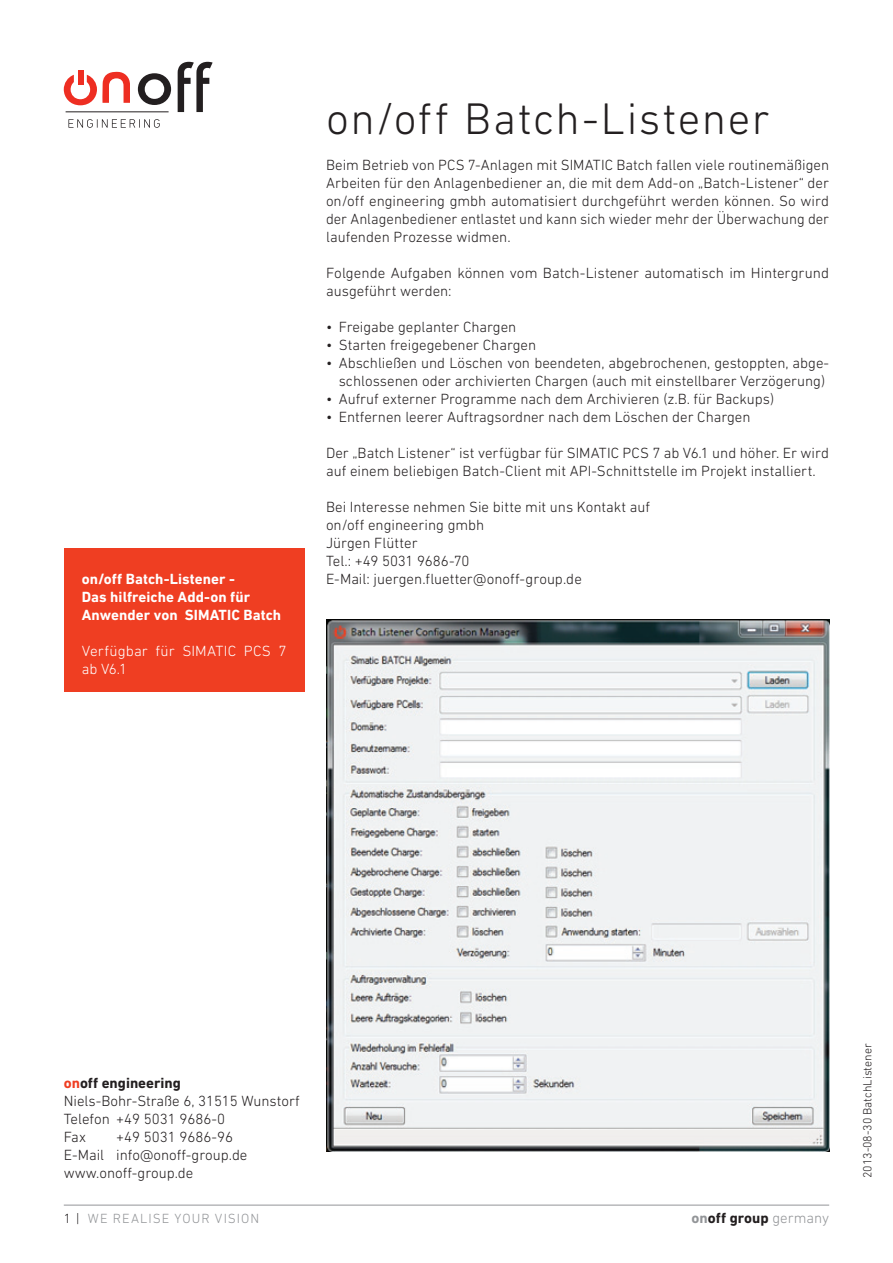
<style>
.page{position:relative;width:893px;height:1263px;background:#fff}
.page>*{position:absolute;margin:0;border:0;box-sizing:border-box;transform-origin:0 0}
.t1{font:300 45px "DIN Next LT Pro";letter-spacing:.03em;color:#231f20}
.t2{font:300 15px/18px "DIN Next LT Pro";color:#231f20}
.t3{font:700 15px/18px "DIN Next LT Pro";letter-spacing:.005em;color:#fff}
.t4{font:300 15px/18px "DIN Next LT Pro";letter-spacing:.005em;color:#fff}
.t5{font:700 15px "DIN Next LT Pro";letter-spacing:.005em;color:#231f20}
.t6{font:300 13.5px "DIN Next LT Pro";letter-spacing:.075em;color:#939598}
.t7{font:300 12px "DIN Next LT Pro";color:#231f20}
.s1{font-weight:700;color:#ef3e22}
.s2{font-weight:700}
.s3{color:#231f20}
.s4{color:#939598}
.s5{font-weight:300;color:#939598}
</style>
<div class="page">
<div style="left:78px;top:71px;width:5px;height:14px;background:#ee2e22"></div>
<svg style="left:178px;top:62px;width:35px;height:50px"></svg>
<svg style="left:64px;top:72px;width:66px;height:33px"></svg>
<svg style="left:138px;top:73px;width:33px;height:32px"></svg>
<hr style="left:66px;top:112px;width:103px;height:1px;background:#231f20">
<svg style="left:68px;top:119px;width:92px;height:9px"></svg>
<img style="left:326px;top:620px;width:503px;height:531px">
<hr style="left:64px;top:1205px;width:765px;height:1px;background:#939598">
<div style="left:64px;top:549px;width:241px;height:143px;background:#ef3e22"></div>
<p class="t3" style="left:82px;top:570px;width:201px">on/off Batch-Listener -<br>Das hilfreiche Add-on für<br>Anwender von SIMATIC Batch</p>
<p class="t4" style="left:82px;top:642px;width:206px">Verfügbar für SIMATIC PCS 7 ab V6.1</p>
<h1 class="t1" style="left:326px;top:93px;width:445px">on/off Batch-Listener</h1>
<p class="t2" style="left:326px;top:156px;width:505px;text-align:justify">Beim Betrieb von PCS 7-Anlagen mit SIMATIC Batch fallen viele routinemäßigen Arbeiten für den Anlagenbediener an, die mit dem Add-on „Batch-Listener“ der on/off engineering gmbh automatisiert durchgeführt werden können. So wird der Anlagenbediener entlastet und kann sich wieder mehr der Überwachung der laufenden Prozesse widmen.</p>
<p class="t2" style="left:326px;top:264px;width:505px">Folgende Aufgaben können vom Batch-Listener automatisch im Hintergrund ausgeführt werden:</p>
<p class="t2" style="left:326px;top:318px;width:192px">• Freigabe geplanter Chargen</p>
<p class="t2" style="left:326px;top:336px;width:212px">• Starten freigegebener Chargen</p>
<p class="t2" style="left:326px;top:354px;width:505px;text-align:center">• Abschließen und Löschen von beendeten, abgebrochenen, gestoppten, abge&shy;schlossenen oder archivierten Chargen (auch mit einstellbarer Verzögerung)</p>
<p class="t2" style="left:326px;top:390px;width:450px">• Aufruf externer Programme nach dem Archivieren (z.B. für Backups)</p>
<p class="t2" style="left:326px;top:408px;width:426px">• Entfernen leerer Auftragsordner nach dem Löschen der Chargen</p>
<p class="t2" style="left:326px;top:444px;width:505px">Der „Batch Listener“ ist verfügbar für SIMATIC PCS 7 ab V6.1 und höher. Er wird auf einem beliebigen Batch-Client mit API-Schnittstelle im Projekt installiert.</p>
<p class="t2" style="left:326px;top:498px;width:326px">Bei Interesse nehmen Sie bitte mit uns Kontakt auf on/off engineering gmbh<br>Jürgen Flütter<br>Tel.: +49 5031 9686-70<br>E-Mail: juergen.fluetter@onoff-group.de</p>
<p class="t2" style="left:64px;top:1074px;width:237px"><span class="s1">on</span><span class="s2">off engineering<br></span>Niels-Bohr-Straße 6, 31515 Wunstorf<br>Telefon +49 5031 9686-0<br>Fax</p>
<p class="t2" style="left:64px;top:1128px;width:185px;text-indent:52px">+49 5031 9686-96<br>E-Mail info@onoff-group.de www.onoff-group.de</p>
<p class="t6" style="left:64px;top:1211px;width:197px"><span class="s3">1 |</span> we realise your vision</p>
<p class="t5" style="left:691px;top:1209px;width:139px"><span class="s4">on</span>off group <span class="s5">germany</span></p>
<p class="t7" style="left:860px;top:1178px;width:136px;rotate:-90deg">2013-08-30 BatchListener</p>
</div>
